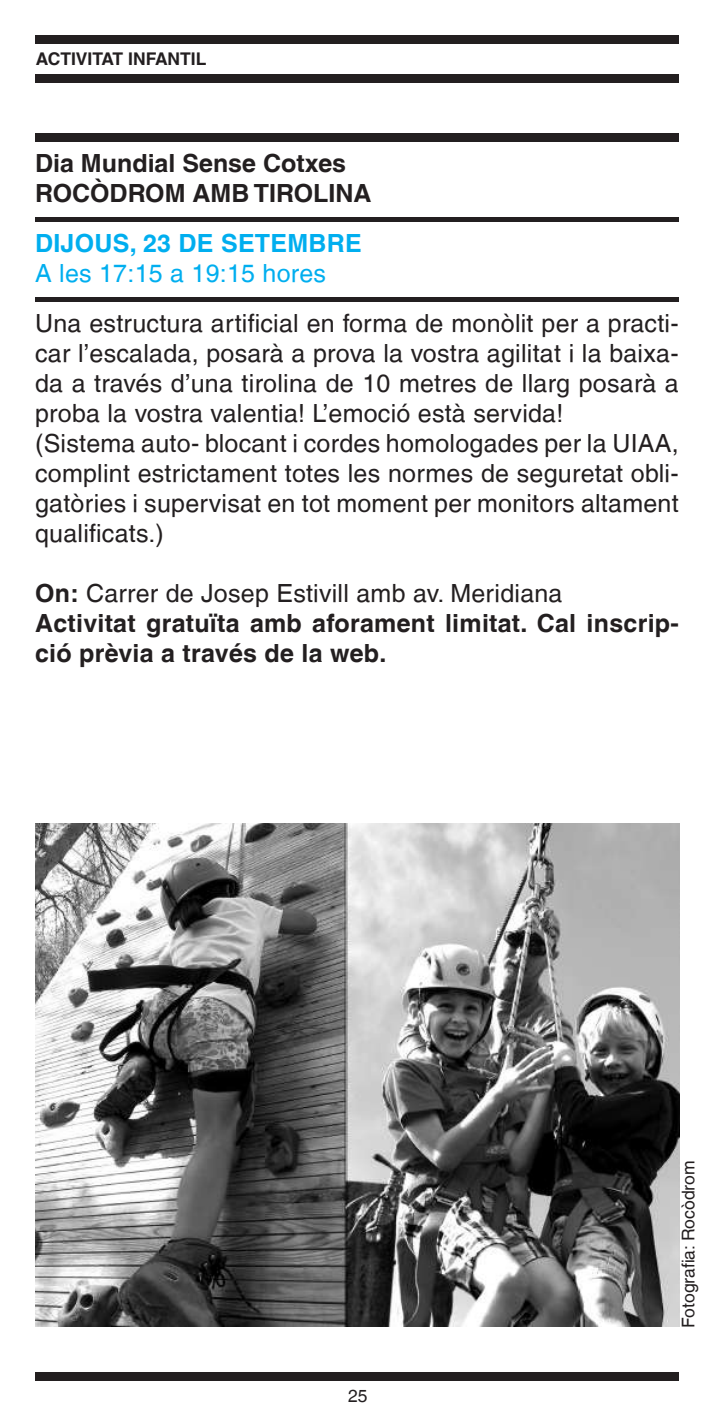
<style>
.page{position:relative;width:709px;height:1418px;background:#fff}
.page>*{position:absolute;margin:0;border:0;box-sizing:border-box;transform-origin:0 0}
.t1{font:25px/30px "Helvetica LT";letter-spacing:.01em;color:#231f20}
.t2{font:700 25px/30px "Helvetica LT";letter-spacing:.01em;color:#231f20}
.t3{font:25px "Helvetica LT";letter-spacing:.01em;color:#00aeef}
.t4{font:700 25px "Helvetica LT";letter-spacing:.01em;color:#00aeef}
.t5{font:17.5px "Helvetica LT";color:#231f20}
.t6{font:700 17.5px "Helvetica LT";color:#231f20}
.s1{font-weight:400}
</style>
<div class="page">
<div style="left:35px;top:35px;width:644px;height:9px;background:#231f20"></div>
<div style="left:35px;top:74px;width:644px;height:9px;background:#231f20"></div>
<div style="left:35px;top:1372px;width:644px;height:8px;background:#231f20"></div>
<div style="left:35px;top:133px;width:643px;height:9px;background:#231f20"></div>
<hr style="left:35px;top:218px;width:643px;height:4px;background:#231f20">
<hr style="left:35px;top:298px;width:643px;height:4px;background:#231f20">
<img style="left:35px;top:823px;width:644px;height:503px">
<p class="t6" style="left:36px;top:48px;width:172px">ACTIVITAT INFANTIL</p>
<p class="t2" style="left:35px;top:148px;width:338px">Dia Mundial Sense Cotxes<br>ROCÒDROM AMB TIROLINA</p>
<p class="t4" style="left:35px;top:228px;width:328px">DIJOUS, 23 DE SETEMBRE</p>
<p class="t3" style="left:35px;top:259px;width:292px">A les 17:15 a 19:15 hores</p>
<p class="t1" style="left:35px;top:308px;width:645px">Una estructura artificial en forma de monòlit per a practi&shy;car l’escalada, posarà a prova la vostra agilitat i la baixa&shy;da a través d’una tirolina de 10 metres de llarg posarà a proba la vostra valentia! L’emoció està servida!<br>(Sistema auto- blocant i cordes homologades per la UIAA, complint estrictament totes les normes de seguretat obli&shy;gatòries i supervisat en tot moment per monitors altament qualificats.)</p>
<p class="t2" style="left:35px;top:578px;width:645px">On: <span class="s1">Carrer de Josep Estivill amb av. Meridiana<br></span>Activitat gratuïta amb aforament limitat. Cal inscrip&shy;ció prèvia a través de la web.</p>
<p class="t5" style="left:348px;top:1385px;width:21px">25</p>
<p class="t5" style="left:678px;top:1327px;width:169px;rotate:-90deg">Fotografia: Rocòdrom</p>
</div>
